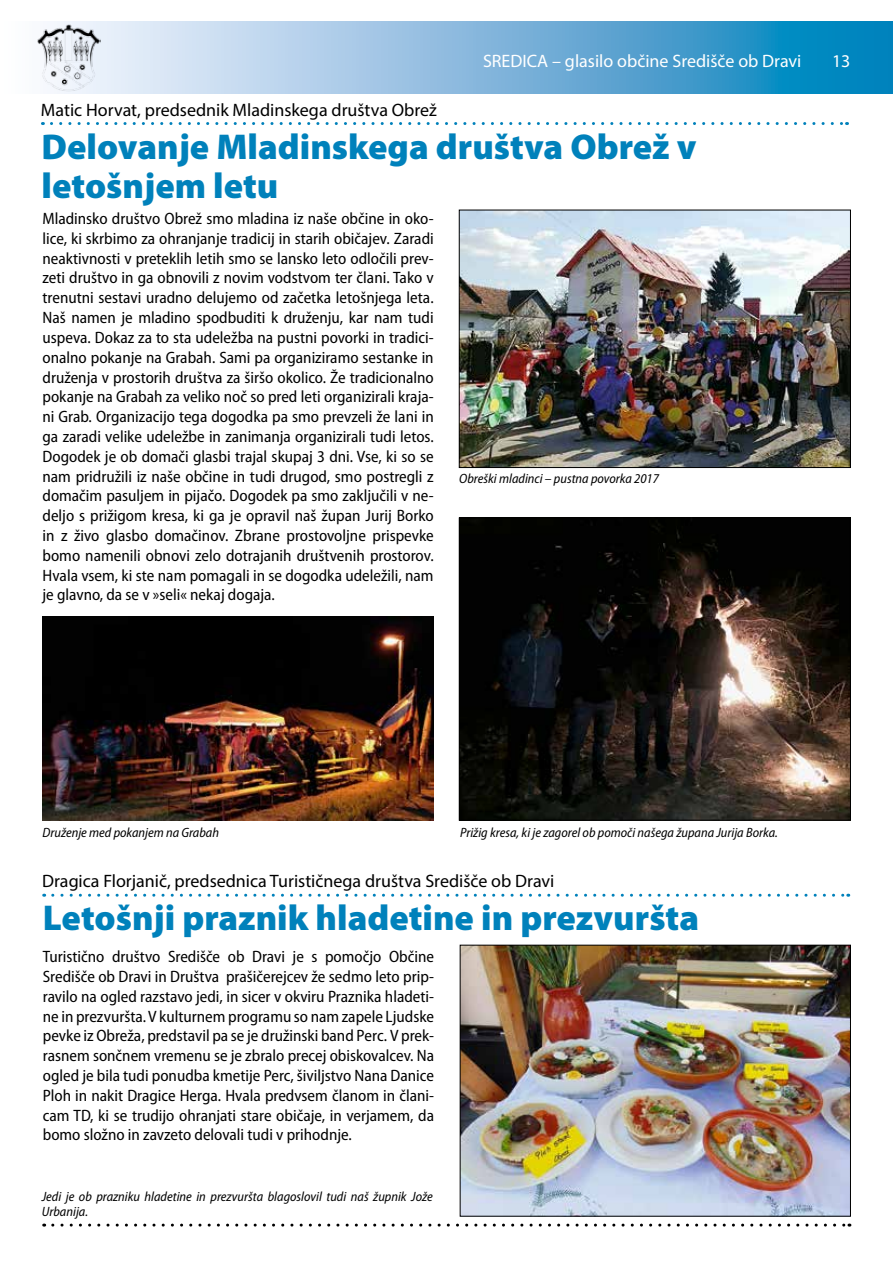
<style>
.page{position:relative;width:893px;height:1263px;background:#fff}
.page>*{position:absolute;margin:0;border:0;box-sizing:border-box;transform-origin:0 0}
.t1{font:900 36px/39px "Myriad Pro";color:#0081bb}
.t2{font:18px "Myriad Pro";color:#000}
.t3{font:18px "Myriad Pro";color:#fff}
.t4{font:semi-condensed 16.5px/19.8px "Myriad Pro";color:#000;text-align:justify}
.t5{font:italic semi-condensed 13.5px/15px "Myriad Pro";color:#000}
</style>
<div class="page">
<svg style="left:54px;top:21px;width:839px;height:73px;background:#78b5da"></svg>
<img style="left:37px;top:24px;width:64px;height:67px">
<svg style="left:53px;top:1223px;width:797px;height:3px"></svg>
<svg style="left:51px;top:122px;width:796px;height:3px"></svg>
<svg style="left:53px;top:894px;width:796px;height:3px"></svg>
<img style="left:461px;top:212px;width:388px;height:254px">
<div style="left:459px;top:210px;width:392px;height:258px;border:1px solid #000"></div>
<img style="left:43px;top:617px;width:391px;height:203px">
<img style="left:461px;top:520px;width:388px;height:298px">
<div style="left:459px;top:518px;width:392px;height:302px;border:1px solid #000"></div>
<img style="left:462px;top:947px;width:387px;height:267px">
<div style="left:460px;top:945px;width:391px;height:271px;border:1px solid #000"></div>
<p class="t2" style="left:41px;top:99px;width:397px">Matic Horvat, predsednik Mladinskega društva Obrež</p>
<p class="t3" style="left:483px;top:50px;width:320px">SREDICA – glasilo občine Središče ob Dravi</p>
<p class="t3" style="left:832px;top:50px;width:20px">13</p>
<h1 class="t1" style="left:42px;top:128px;width:657px">Delovanje Mladinskega društva Obrež v letošnjem letu</h1>
<p class="t4" style="left:43px;top:209px;width:393px">Mladinsko društvo Obrež smo mladina iz naše občine in oko&shy;lice, ki skrbimo za ohranjanje tradicij in starih običajev. Zaradi neaktivnosti v preteklih letih smo se lansko leto odločili prev&shy;zeti društvo in ga obnovili z novim vodstvom ter člani. Tako v trenutni sestavi uradno delujemo od začetka letošnjega leta.<br>Naš namen je mladino spodbuditi k druženju, kar nam tudi uspeva. Dokaz za to sta udeležba na pustni povorki in tradici&shy;onalno pokanje na Grabah. Sami pa organiziramo sestanke in druženja v prostorih društva za širšo okolico. Že tradicionalno pokanje na Grabah za veliko noč so pred leti organizirali kraja&shy;ni Grab. Organizacijo tega dogodka pa smo prevzeli že lani in ga zaradi velike udeležbe in zanimanja organizirali tudi letos.<br>Dogodek je ob domači glasbi trajal skupaj 3 dni. Vse, ki so se nam pridružili iz naše občine in tudi drugod, smo postregli z domačim pasuljem in pijačo. Dogodek pa smo zaključili v ne&shy;deljo s prižigom kresa, ki ga je opravil naš župan Jurij Borko in z živo glasbo domačinov. Zbrane prostovoljne prispevke bomo namenili obnovi zelo dotrajanih društvenih prostorov.<br>Hvala vsem, ki ste nam pomagali in se dogodka udeležili, nam je glavno, da se v »seli« nekaj dogaja.</p>
<p class="t5" style="left:459px;top:471px;width:201px">Obreški mladinci – pustna povorka 2017</p>
<p class="t5" style="left:43px;top:825px;width:178px">Druženje med pokanjem na Grabah</p>
<p class="t5" style="left:460px;top:825px;width:319px">Prižig kresa, ki je zagorel ob pomoči našega župana Jurija Borka.</p>
<p class="t2" style="left:42px;top:870px;width:514px">Dragica Florjanič, predsednica Turističnega društva Središče ob Dravi</p>
<h1 class="t1" style="left:43px;top:899px;width:658px">Letošnji praznik hladetine in prezvuršta</h1>
<p class="t4" style="left:43px;top:947px;width:393px">Turistično društvo Središče ob Dravi je s pomočjo Občine Središče ob Dravi in Društva prašičerejcev že sedmo leto prip&shy;ravilo na ogled razstavo jedi, in sicer v okviru Praznika hladeti&shy;ne in prezvuršta. V kulturnem programu so nam zapele Ljudske pevke iz Obreža, predstavil pa se je družinski band Perc. V prek&shy;rasnem sončnem vremenu se je zbralo precej obiskovalcev. Na ogled je bila tudi ponudba kmetije Perc, šiviljstvo Nana Danice Ploh in nakit Dragice Herga. Hvala predvsem članom in člani&shy;cam TD, ki se trudijo ohranjati stare običaje, in verjamem, da bomo složno in zavzeto delovali tudi v prihodnje.</p>
<p class="t5" style="left:42px;top:1189px;width:392px">Jedi je ob prazniku hladetine in prezvuršta blagoslovil tudi naš župnik Jože<br>Urbanija.</p>
</div>
